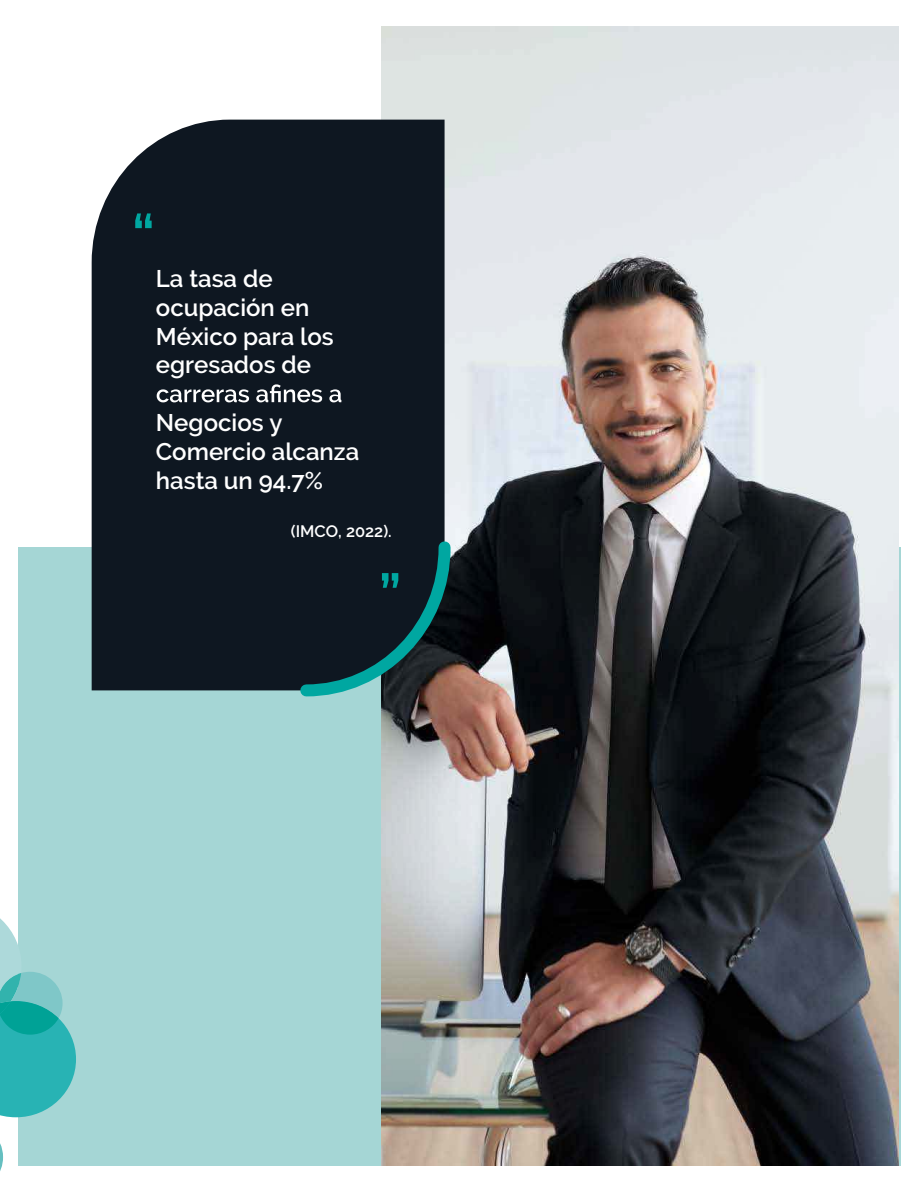
<style>
.page{position:relative;width:918px;height:1188px;background:#fff}
.page>*{position:absolute;margin:0;border:0;box-sizing:border-box;transform-origin:0 0}
.t1{font:600 60.75px "Raleway";color:#00a7a1}
.t2{font:600 24px/28.8px "Raleway";color:#fff}
.t3{font:600 16.5px "Raleway";color:#fff}
</style>
<div class="page">
<div style="left:18px;top:547px;width:882px;height:619px;background:#a5d6d5"></div>
<img style="left:381px;top:27px;width:517px;height:1139px">
<div style="left:92px;top:120px;width:353px;height:570px;background:#0e1721"></div>
<svg style="left:294px;top:535px;width:163px;height:167px;background:#1a3137"></svg>
<svg style="left:157px;top:384px;width:184px;height:18px"></svg>
<svg style="left:0;top:918px;width:76px;height:253px"></svg>
<h1 class="t1" style="left:132px;top:201px;width:25px">“</h1>
<p class="t2" style="left:156px;top:264px;width:179px">La tasa de ocupación en<br>México para los egresados de</p>
<p class="t2" style="left:156px;top:408px;width:205px">Negocios y<br>Comercio alcanza hasta un 94.7%</p>
<p class="t3" style="left:291px;top:522px;width:102px">(IMCO, 2022).</p>
<h1 class="t1" style="left:378px;top:561px;width:25px">”</h1>
</div>
